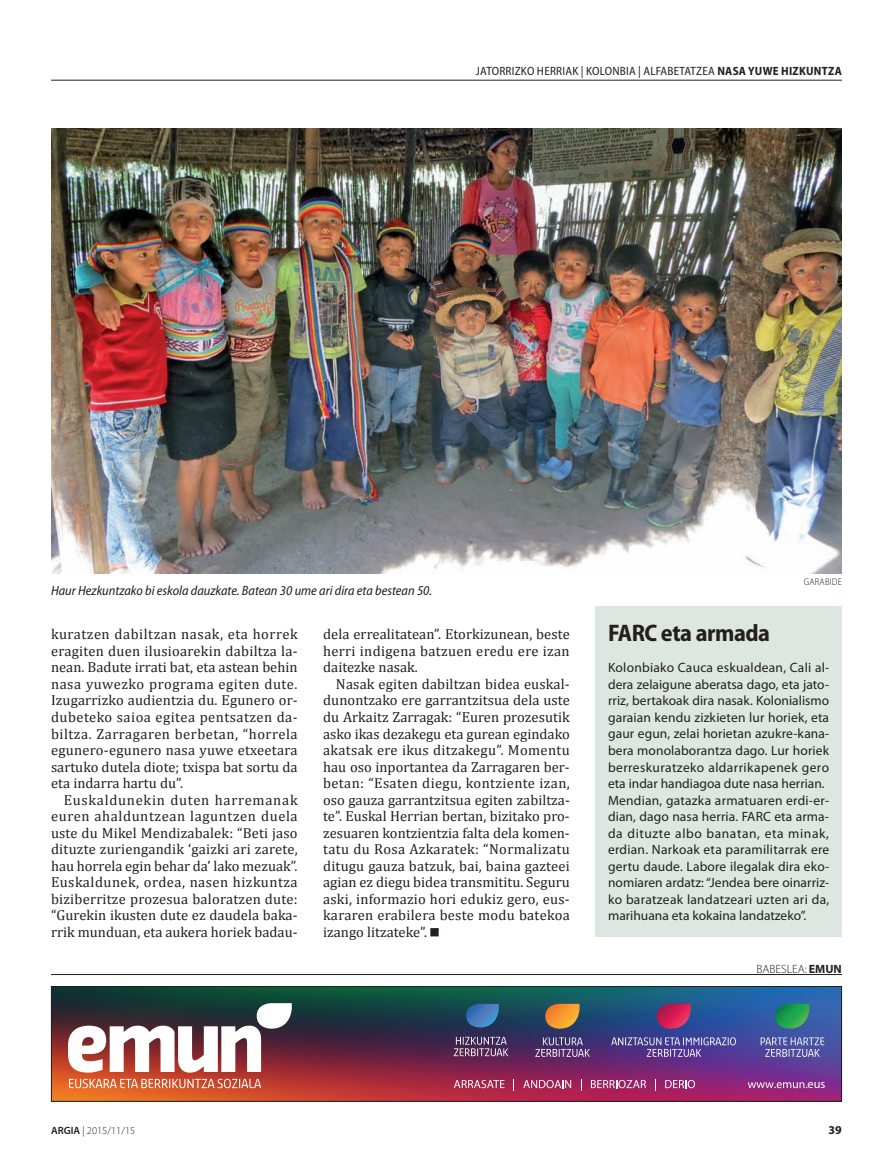
<style>
.page{position:relative;width:893px;height:1170px;background:#fff}
.page>*{position:absolute;margin:0;border:0;box-sizing:border-box;transform-origin:0 0}
.t1{font:700 semi-condensed 24px "Myriad Pro";letter-spacing:-.02em;color:#231f20}
.t2{font:14.55px/16.5px "Cambria";color:#231f20;text-align:justify}
.t3{font:13.5px/16.5px "Myriad Pro";letter-spacing:.01em;color:#231f20}
.t4{font:italic semi-condensed 13.5px "Myriad Pro";color:#231f20}
.t5{font:12.3px "Myriad Pro";color:#fff}
.t6{font:semi-condensed 12px "Myriad Pro";letter-spacing:.02em;color:#231f20}
.t7{font:300 12px "Myriad Pro";color:#231f20}
.t8{font:700 semi-condensed 12px "Myriad Pro";letter-spacing:.02em;color:#231f20}
.t9{font:700 12px "Myriad Pro";color:#231f20}
.t10{font:300 10.5px "Myriad Pro";color:#231f20}
.t11{font:300 semi-condensed 9.75px "Myriad Pro";letter-spacing:.02em;color:#231f20}
.s1{font-weight:700}
.s2{font-weight:600}
</style>
<div class="page">
<img style="left:51px;top:128px;width:791px;height:445px">
<div style="left:595px;top:606px;width:247px;height:330px;background:#dee6e1"></div>
<img style="left:53px;top:988px;width:787px;height:111px">
<svg style="left:68px;top:1003px;width:224px;height:85px"></svg>
<img style="left:456px;top:1036px;width:51px;height:8px">
<img style="left:454px;top:1048px;width:54px;height:8px">
<svg style="left:466px;top:1003px;width:33px;height:24px"></svg>
<img style="left:543px;top:1037px;width:40px;height:8px">
<img style="left:535px;top:1048px;width:55px;height:8px">
<svg style="left:545px;top:1003px;width:34px;height:25px"></svg>
<img style="left:633px;top:1037px;width:103px;height:8px">
<img style="left:647px;top:1048px;width:54px;height:8px">
<svg style="left:657px;top:1003px;width:34px;height:25px"></svg>
<img style="left:761px;top:1037px;width:63px;height:8px">
<img style="left:765px;top:1048px;width:55px;height:8px">
<svg style="left:775px;top:1003px;width:34px;height:25px"></svg>
<svg style="left:454px;top:1079px;width:51px;height:9px"></svg>
<svg style="left:523px;top:1079px;width:48px;height:9px"></svg>
<svg style="left:591px;top:1079px;width:55px;height:9px"></svg>
<svg style="left:665px;top:1079px;width:30px;height:9px"></svg>
<svg style="left:748px;top:1082px;width:59px;height:6px"></svg>
<div style="left:51px;top:986px;width:791px;height:115px;border:1px solid #231f20"></div>
<hr style="left:51px;top:974px;width:791px;height:1px;background:#231f20">
<hr style="left:51px;top:80px;width:791px;height:1px;background:#231f20">
<p class="t6" style="left:476px;top:63px;width:250px">JATORRIZKO HERRIAK | KOLONBIA | ALFABETATZEA <span class="s1">NASA</span></p>
<p class="t8" style="left:748px;top:63px;width:94px">YUWE HIZKU NTZA</p>
<p class="t4" style="left:51px;top:582px;width:383px">Haur Hezkuntzako bi eskola dauzkate. Batean 30 ume ari dira eta bestean 50.</p>
<p class="t11" style="left:804px;top:576px;width:40px">GARABIDE</p>
<p class="t2" style="left:51px;top:626px;width:248px">kuratzen dabiltzan nasak, eta horrek eragiten duen ilusioarekin dabiltza la&shy;nean. Badute irrati bat, eta astean behin nasa yuwezko programa egiten dute.<br>Izugarrizko audientzia du. Egunero or&shy;dubeteko saioa egitea pentsatzen da&shy;biltza. Zarragaren berbetan, “horrela egunero-egunero nasa yuwe etxeetara sartuko dutela diote; txispa bat sortu da eta indarra hartu du”.</p>
<p class="t2" style="left:51px;top:791px;width:248px;text-indent:13px">Euskaldunekin duten harremanak euren ahalduntzean laguntzen duela uste du Mikel Mendizabalek: “Beti jaso dituzte zuriengandik ‘gaizki ari zarete, hau horrela egin behar da’ lako mezuak”.<br>Euskaldunek, ordea, nasen hizkuntza biziberritze prozesua baloratzen dute: “Gurekin ikusten dute ez daudela baka&shy;rrik munduan, eta aukera horiek badau-</p>
<p class="t2" style="left:323px;top:626px;width:248px">dela errealitatean”. Etorkizunean, beste herri indigena batzuen eredu ere izan daitezke nasak.</p>
<p class="t2" style="left:323px;top:675px;width:248px;text-indent:13px">Nasak egiten dabiltzan bidea euskal&shy;dunontzako ere garrantzitsua dela uste du Arkaitz Zarragak: “Euren prozesutik asko ikas dezakegu eta gurean egindako akatsak ere ikus ditzakegu”. Momentu hau oso inportantea da Zarragaren ber&shy;betan: “Esaten diegu, kontziente izan, oso gauza garrantzitsua egiten zabiltza&shy;te”. Euskal Herrian bertan, bizitako pro&shy;zesuaren kontzientzia falta dela komen&shy;tatu du Rosa Azkaratek: “Normalizatu ditugu gauza batzuk, bai, baina gazteei agian ez diegu bidea transmititu. Seguru aski, informazio hori edukiz gero, eus&shy;kararen erabilera beste modu batekoa izango litzateke”. ■</p>
<h1 class="t1" style="left:608px;top:618px;width:164px">FARC ETA ARMADA</h1>
<p class="t3" style="left:608px;top:659px;width:223px">Kolonbiako Cauca eskualdean, Cali al&shy;dera zelaigune aberatsa dago, eta jato&shy;rriz, bertakoak dira nasak. Kolonialismo garaian kendu zizkieten lur horiek, eta gaur egun, zelai horietan azukre-kana&shy;bera monolaborantza dago. Lur horiek berreskuratzeko aldarrikapenek gero eta indar handiagoa dute nasa herrian.<br>Mendian, gatazka armatuaren erdi-er&shy;dian, dago nasa herria. FARC eta arma&shy;da dituzte albo banatan, eta minak, erdian. Narkoak eta paramilitarrak ere gertu daude. Labore ilegalak dira eko&shy;nomiaren ardatz: “Jendea bere oinarriz&shy;ko baratzeak landatzeari uzten ari da, marihuana eta kokaina landatzeko”.</p>
<p class="t7" style="left:756px;top:961px;width:87px">BABESLEA: <span class="s1">EMUN</span></p>
<p class="t5" style="left:807px;top:1076px;width:19px">eus</p>
<p class="t10" style="left:51px;top:1123px;width:86px"><span class="s2">ARGIA</span> | 2015/11/15</p>
<p class="t9" style="left:829px;top:1122px;width:15px">39</p>
</div>
